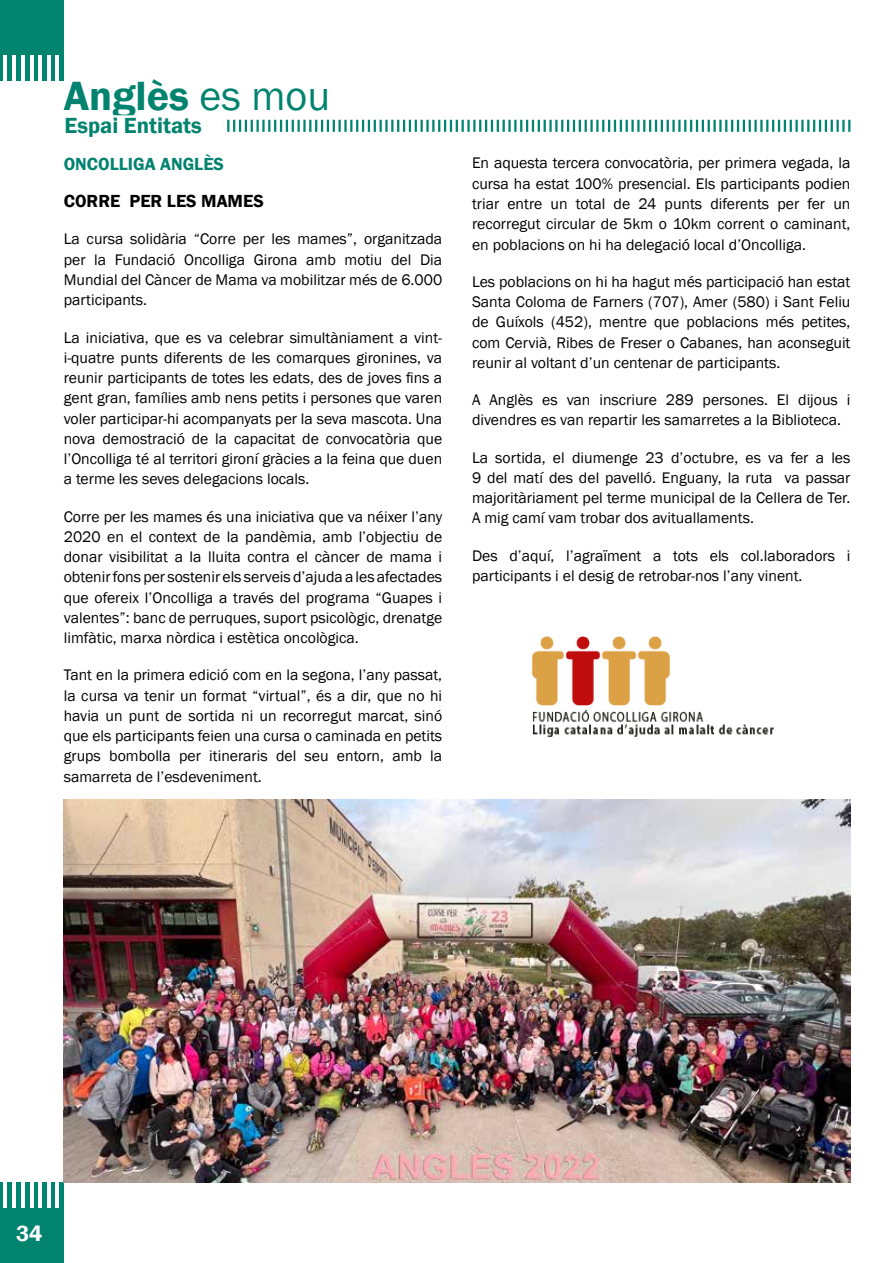
<style>
.page{position:relative;width:893px;height:1263px;background:#fff}
.page>*{position:absolute;margin:0;border:0;box-sizing:border-box;transform-origin:0 0}
.t1{font:600 42px "Franklin Gothic";color:#00836f}
.t2{font:600 22.5px "Franklin Gothic";color:#00836f}
.t3{font:600 22.5px "Franklin Gothic";color:#fff}
.t4{font:600 18px "Franklin Gothic";color:#000}
.t5{font:600 18px "Franklin Gothic";color:#00836f}
.t6{font:15.75px/20.2px "Franklin Gothic";color:#000;text-align:justify}
.s1{font-weight:400}
</style>
<div class="page">
<div style="left:0;top:0;width:64px;height:81px;background:#00836f"></div>
<hr style="left:55px;top:55px;width:4px;height:26px;background:#fff">
<hr style="left:47px;top:55px;width:4px;height:26px;background:#fff">
<hr style="left:38px;top:55px;width:4px;height:26px;background:#fff">
<hr style="left:30px;top:55px;width:4px;height:26px;background:#fff">
<hr style="left:21px;top:55px;width:4px;height:26px;background:#fff">
<hr style="left:12px;top:55px;width:4px;height:26px;background:#fff">
<hr style="left:3px;top:55px;width:4px;height:26px;background:#fff">
<div style="left:0;top:1182px;width:64px;height:81px;background:#00836f"></div>
<hr style="left:55px;top:1182px;width:4px;height:26px;background:#fff">
<hr style="left:47px;top:1182px;width:4px;height:26px;background:#fff">
<hr style="left:38px;top:1182px;width:4px;height:26px;background:#fff">
<hr style="left:30px;top:1182px;width:4px;height:26px;background:#fff">
<hr style="left:21px;top:1182px;width:4px;height:26px;background:#fff">
<hr style="left:12px;top:1182px;width:4px;height:26px;background:#fff">
<hr style="left:3px;top:1182px;width:4px;height:26px;background:#fff">
<svg style="left:227px;top:120px;width:623px;height:12px"></svg>
<img style="left:64px;top:799px;width:786px;height:383px">
<img style="left:532px;top:636px;width:242px;height:102px">
<h1 class="t1" style="left:64px;top:70px;width:268px">Anglès <span class="s1">es mou</span></h1>
<h2 class="t2" style="left:65px;top:111px;width:139px">Espai Entitats</h2>
<p class="t5" style="left:64px;top:153px;width:162px">ONCOLLIGA ANGLÈS</p>
<p class="t4" style="left:64px;top:190px;width:202px">CORRE PER LES MAMES</p>
<p class="t6" style="left:64px;top:229px;width:380px">La cursa solidària “Corre per les mames”, organitzada per la Fundació Oncolliga Girona amb motiu del Dia Mundial del Càncer de Mama va mobilitzar més de 6.000 participants.</p>
<p class="t6" style="left:64px;top:327px;width:380px">La iniciativa, que es va celebrar simultàniament a vint&shy;i-quatre punts diferents de les comarques gironines, va reunir participants de totes les edats, des de joves fins a gent gran, famílies amb nens petits i persones que varen voler participar-hi acompanyats per la seva mascota. Una nova demostració de la capacitat de convocatòria que l’Oncolliga té al territori gironí gràcies a la feina que duen a terme les seves delegacions locals.</p>
<p class="t6" style="left:64px;top:506px;width:380px">Corre per les mames és una iniciativa que va néixer l’any 2020 en el context de la pandèmia, amb l’objectiu de donar visibilitat a la lluita contra el càncer de mama i obtenir fons per sostenir els serveis d’ajuda a les afectades que ofereix l’Oncolliga a través del programa “Guapes i valentes”: banc de perruques, suport psicològic, drenatge limfàtic, marxa nòrdica i estètica oncològica.</p>
<p class="t6" style="left:64px;top:665px;width:380px">Tant en la primera edició com en la segona, l’any passat, la cursa va tenir un format “virtual”, és a dir, que no hi havia un punt de sortida ni un recorregut marcat, sinó que els participants feien una cursa o caminada en petits grups bombolla per itineraris del seu entorn, amb la samarreta de l’esdeveniment.</p>
<p class="t6" style="left:472px;top:153px;width:380px">En aquesta tercera convocatòria, per primera vegada, la cursa ha estat 100% presencial. Els participants podien triar entre un total de 24 punts diferents per fer un recorregut circular de 5km o 10km corrent o caminant, en poblacions on hi ha delegació local d’Oncolliga.</p>
<p class="t6" style="left:472px;top:272px;width:380px">Les poblacions on hi ha hagut més participació han estat Santa Coloma de Farners (707), Amer (580) i Sant Feliu de Guíxols (452), mentre que poblacions més petites, com Cervià, Ribes de Freser o Cabanes, han aconseguit reunir al voltant d’un centenar de participants.</p>
<p class="t6" style="left:472px;top:390px;width:380px">A Anglès es van inscriure 289 persones. El dijous i divendres es van repartir les samarretes a la Biblioteca.</p>
<p class="t6" style="left:472px;top:448px;width:380px">La sortida, el diumenge 23 d’octubre, es va fer a les 9 del matí des del pavelló. Enguany, la ruta va passar majoritàriament pel terme municipal de la Cellera de Ter.<br>A mig camí vam trobar dos avituallaments.</p>
<p class="t6" style="left:472px;top:546px;width:380px">Des d’aquí, l’agraïment a tots els col.laboradors i participants i el desig de retrobar-nos l’any vinent.</p>
<h2 class="t3" style="left:16px;top:1220px;width:28px">34</h2>
</div>
